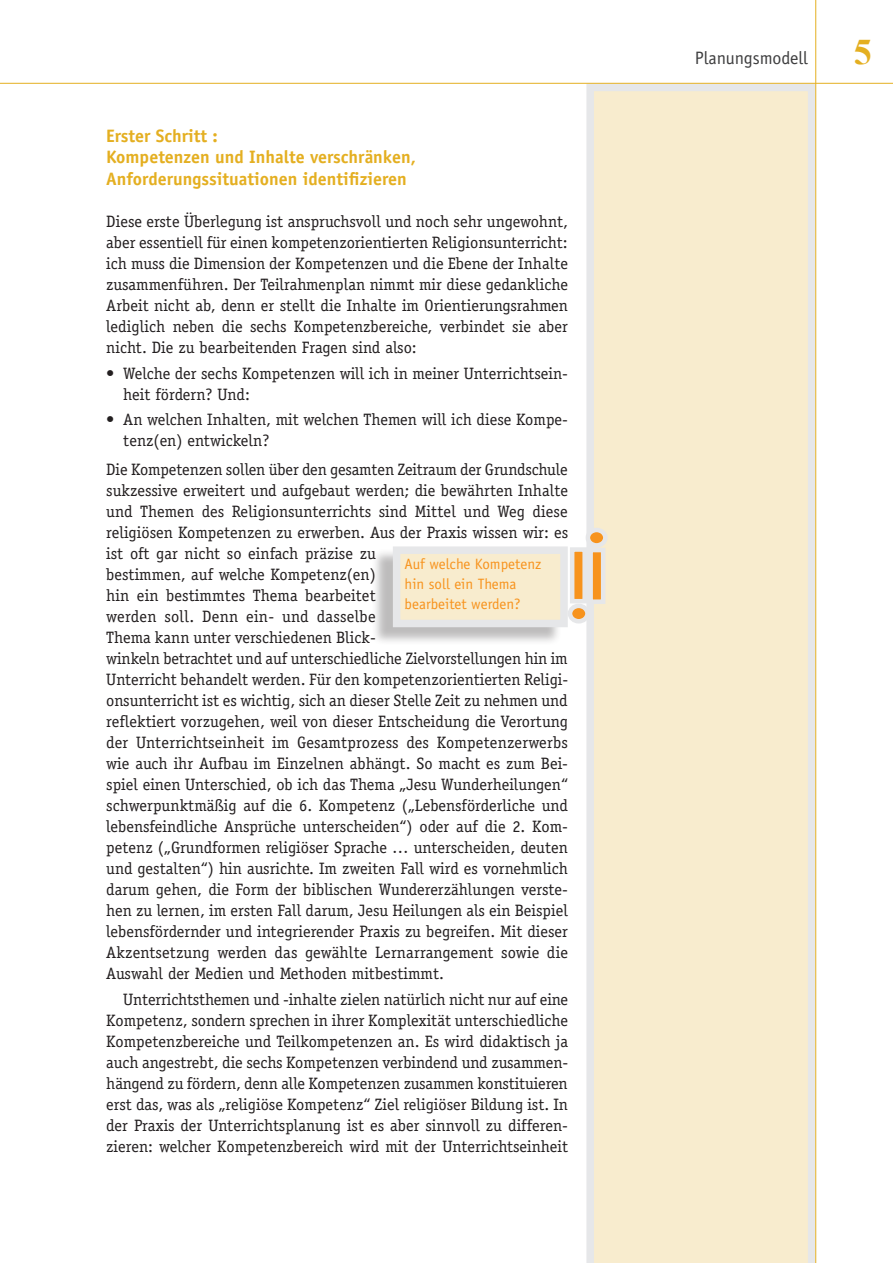
<style>
.page{position:relative;width:893px;height:1263px;background:#fff}
.page>*{position:absolute;margin:0;border:0;box-sizing:border-box;transform-origin:0 0}
.t1{font:700 36px "Times New Roman";color:#e4af21}
.t2{font:700 18px/21.6px "Officina Sans";color:#e4af21}
.t3{font:18px "Officina Sans";color:#3e3e3f}
.t4{font:16.5px/21px "Officina Serif";color:#231f20}
.t5{font:15px/19.8px "Officina Sans";color:#f7931d}
</style>
<div class="page">
<div style="left:586px;top:84px;width:229px;height:1179px;background:#f8ecce"></div>
<div style="left:371px;top:548px;width:191px;height:97px;background:#231f20;opacity:.3"></div>
<div style="left:397px;top:550px;width:167px;height:73px;background:#f8ecce"></div>
<div style="left:393px;top:546px;width:175px;height:81px;border:8px solid #e6e7e9"></div>
<div style="left:570px;top:547px;width:17px;height:56px;background:#f7931d;border:4px solid #e6e7e9"></div>
<svg style="left:570px;top:606px;width:17px;height:15px"></svg>
<div style="left:568px;top:604px;width:22px;height:19px;border:4px solid #e6e7e9;border-radius:50%"></div>
<div style="left:588px;top:548px;width:17px;height:56px;background:#f7931d;border:4px solid #e6e7e9"></div>
<svg style="left:588px;top:530px;width:17px;height:15px"></svg>
<div style="left:586px;top:528px;width:22px;height:20px;border:4px solid #e6e7e9;border-radius:50%"></div>
<hr style="left:0;top:83px;width:893px;height:1px;background:#e4af21">
<hr style="left:815px;top:0;width:1px;height:1263px;background:#e4af21">
<p class="t2" style="left:106px;top:125px;width:311px">Erster Schritt :<br>Kompetenzen und Inhalte verschränken,<br>Anforderungssituationen identifizieren</p>
<p class="t4" style="left:106px;top:211px;width:463px;text-align:justify">Diese erste Überlegung ist anspruchsvoll und noch sehr ungewohnt, aber essentiell für einen kompetenzorientierten Religionsunterricht: ich muss die Dimension der Kompetenzen und die Ebene der Inhalte zusammenführen. Der Teilrahmenplan nimmt mir diese gedankliche Arbeit nicht ab, denn er stellt die Inhalte im Orientierungsrahmen lediglich neben die sechs Kompetenzbereiche, verbindet sie aber nicht. Die zu bearbeitenden Fragen sind also:</p>
<p class="t4" style="left:123px;top:362px;width:446px;text-indent:-17px">• Welche der sechs Kompetenzen will ich in meiner Unterrichtsein&shy;heit fördern? Und:</p>
<p class="t4" style="left:123px;top:409px;width:445px;text-indent:-17px">• An welchen Inhalten, mit welchen Themen will ich diese Kompe&shy;tenz(en) entwickeln?</p>
<p class="t4" style="left:106px;top:459px;width:463px">Die Kompetenzen sollen über den gesamten Zeitraum der Grundschule sukzessive erweitert und aufgebaut werden; die bewährten Inhalte und Themen des Religionsunterrichts sind Mittel und Weg diese religiösen Kompetenzen zu erwerben. Aus der Praxis wissen wir: es ist oft gar nicht so einfach präzise zu<br>bestimmen, auf welche Kompetenz(en)<br>hin ein bestimmtes Thema bearbeitet<br>werden soll. Denn ein- und dasselbe<br>Thema kann unter verschiedenen Blick-<br>winkeln betrachtet und auf unterschiedliche Zielvorstellungen hin im Unterricht behandelt werden. Für den kompetenzorientierten Religi&shy;onsunterricht ist es wichtig, sich an dieser Stelle Zeit zu nehmen und reflektiert vorzugehen, weil von dieser Entscheidung die Verortung der Unterrichtseinheit im Gesamtprozess des Kompetenzerwerbs wie auch ihr Aufbau im Einzelnen abhängt. So macht es zum Bei&shy;spiel einen Unterschied, ob ich das Thema „Jesu Wunderheilungen“ schwerpunktmäßig auf die 6. Kompetenz („Lebensförderliche und lebensfeindliche Ansprüche unterscheiden“) oder auf die 2. Kom&shy;petenz („Grundformen religiöser Sprache … unterscheiden, deuten und gestalten“) hin ausrichte. Im zweiten Fall wird es vornehmlich darum gehen, die Form der biblischen Wundererzählungen verste&shy;hen zu lernen, im ersten Fall darum, Jesu Heilungen als ein Beispiel lebensfördernder und integrierender Praxis zu begreifen. Mit dieser Akzentsetzung werden das gewählte Lernarrangement sowie die Auswahl der Medien und Methoden mitbestimmt.</p>
<p class="t4" style="left:106px;top:989px;width:463px;text-align:justify;text-indent:17px">Unterrichtsthemen und -inhalte zielen natürlich nicht nur auf eine Kompetenz, sondern sprechen in ihrer Komplexität unterschiedliche Kompetenzbereiche und Teilkompetenzen an. Es wird didaktisch ja auch angestrebt, die sechs Kompetenzen verbindend und zusammen&shy;hängend zu fördern, denn alle Kompetenzen zusammen konstituieren erst das, was als „religiöse Kompetenz“ Ziel religiöser Bildung ist. In der Praxis der Unterrichtsplanung ist es aber sinnvoll zu differen&shy;zieren: welcher Kompetenzbereich wird mit der Unterrichtseinheit</p>
<p class="t5" style="left:405px;top:554px;width:138px">Auf welche Kompetenz hin soll ein Thema bearbeitet werden?</p>
<p class="t3" style="left:695px;top:48px;width:115px">Planungsmodell</p>
<p class="t1" style="left:854px;top:27px;width:19px">5</p>
</div>
